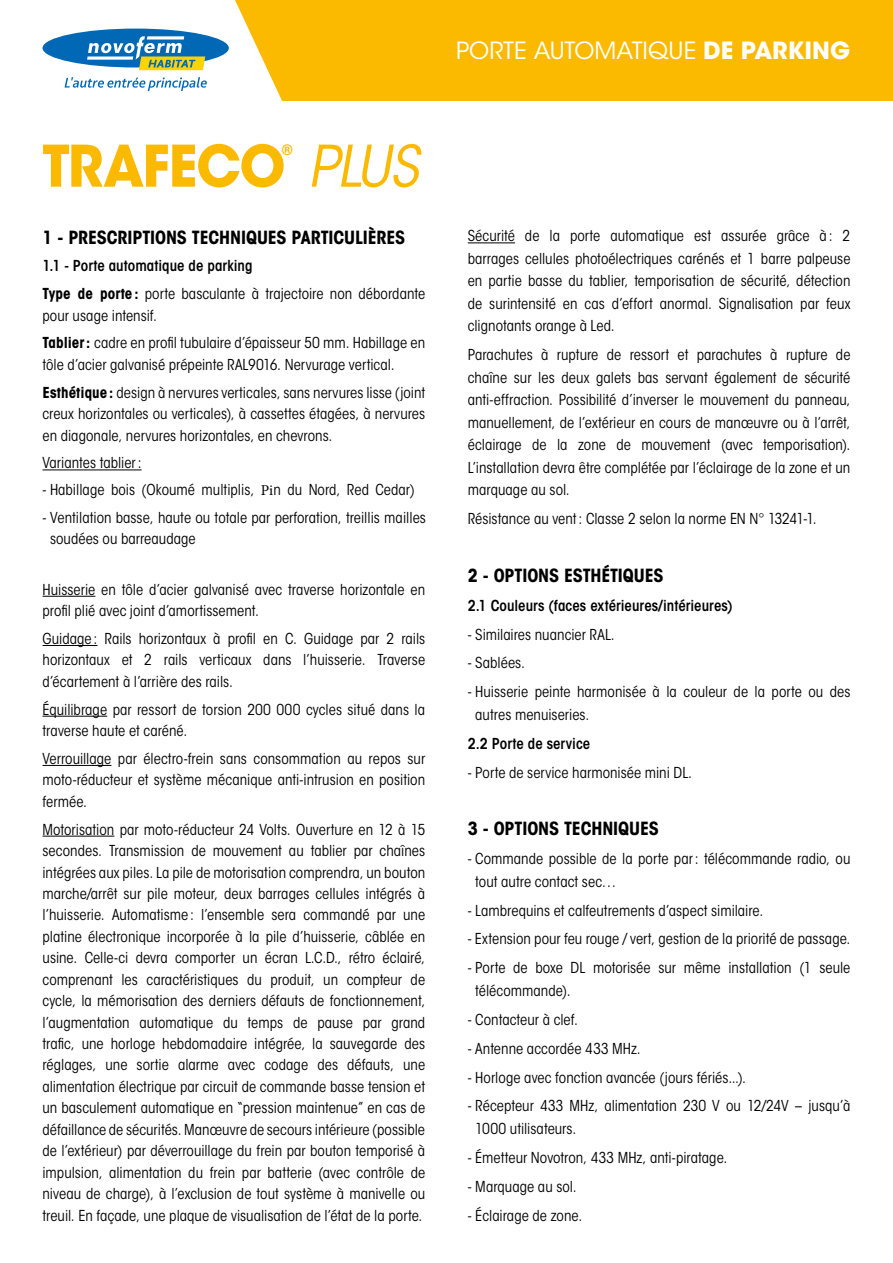
<style>
.page{position:relative;width:893px;height:1263px;background:#fff}
.page>*{position:absolute;margin:0;border:0;box-sizing:border-box;transform-origin:0 0}
.t1{font:700 56.85px "ITC Avant Garde Std";letter-spacing:-.025em;color:#fbb900;scale:.95 1}
.t2{font:23.55px "ITC Avant Garde Std";letter-spacing:-.005em;color:#fff}
.t3{font:700 condensed 18px "ITC Avant Garde Std";letter-spacing:-.01em;color:#000}
.t4{font:condensed 15px/21.5px "ITC Avant Garde Std";color:#000}
.t5{font:600 condensed 15px "ITC Avant Garde Std";letter-spacing:.005em;color:#000}
.t6{font:700 14.25px "ITC Avant Garde Std";color:#fbb900;scale:.95 1}
.s1{font-weight:700}
.s2{font-weight:400;font-style:italic}
.s3{font-weight:600}
.s4{font-family:"Minion Pro";font-stretch:normal}
</style>
<div class="page">
<hr style="left:43px;top:469px;width:99px;height:1px;background:#000">
<hr style="left:43px;top:596px;width:52px;height:1px;background:#000">
<hr style="left:43px;top:645px;width:55px;height:1px;background:#000">
<hr style="left:43px;top:716px;width:64px;height:1px;background:#000">
<hr style="left:43px;top:765px;width:68px;height:1px;background:#000">
<hr style="left:43px;top:836px;width:71px;height:1px;background:#000">
<hr style="left:468px;top:242px;width:47px;height:1px;background:#000">
<div style="left:235px;top:0;width:658px;height:101px;background:#fbb900"></div>
<div style="left:43px;top:29px;width:186px;height:38px;background:#0068b4;border-radius:50%"></div>
<svg style="left:87px;top:36px;width:118px;height:34px"></svg>
<svg style="left:65px;top:77px;width:142px;height:14px"></svg>
<h2 class="t2" style="left:456px;top:36px;width:396px">PORTE AUTOMATIQUE <span class="s1">DE PARKING</span></h2>
<h1 class="t1" style="left:43px;top:129px;width:397px">TRAFECO <span class="s2">PLUS</span></h1>
<p class="t6" style="left:282px;top:140px;width:13px">®</p>
<p class="t3" style="left:43px;top:226px;width:364px">1 - PRESCRIPTIONS TECHNIQUES PARTICULIÈRES</p>
<p class="t4" style="left:43px;top:252px;width:384px;line-height:27.8px"><span class="s3">1.1 - Porte automatique de parking<br></span><span class="s1">Type de porte:</span> porte basculante à trajectoire non débordante</p>
<p class="t4" style="left:43px;top:301px;width:384px;line-height:27.8px">pour usage intensif.<br><span class="s1">Tablier:</span> cadre en profil tubulaire d’épaisseur 50 mm. Habillage en</p>
<p class="t4" style="left:43px;top:351px;width:384px;line-height:27.8px">tôle d’acier galvanisé prépeinte RAL9016. Nervurage vertical.<br><span class="s1">Esthétique:</span> design à nervures verticales, sans nervures lisse (joint</p>
<p class="t4" style="left:43px;top:403px;width:384px">creux horizontales ou verticales), à cassettes étagées, à nervures en diagonale, nervures horizontales, en chevrons.</p>
<p class="t4" style="left:43px;top:452px;width:101px">Variantes tablier:</p>
<p class="t4" style="left:43px;top:479px;width:374px">- Habillage bois (Okoumé multiplis, <span class="s4">Pi</span>n du Nord, Red Cedar)</p>
<p class="t4" style="left:50px;top:507px;width:377px;text-indent:-8px">- Ventilation basse, haute ou totale par perforation, treillis mailles soudées ou barreaudage</p>
<p class="t4" style="left:43px;top:579px;width:384px">Huisserie en tôle d’acier galvanisé avec traverse horizontale en profil plié avec joint d’amortissement.</p>
<p class="t4" style="left:43px;top:628px;width:384px;text-align:justify">Guidage : Rails horizontaux à profil en C. Guidage par 2 rails horizontaux et 2 rails verticaux dans l’huisserie. Traverse d’écartement à l’arrière des rails.</p>
<p class="t4" style="left:43px;top:699px;width:384px">Équilibrage par ressort de torsion 200 000 cycles situé dans la traverse haute et caréné.</p>
<p class="t4" style="left:43px;top:748px;width:384px;text-align:justify">Verrouillage par électro-frein sans consommation au repos sur moto-réducteur et système mécanique anti-intrusion en position fermée.</p>
<p class="t4" style="left:43px;top:818px;width:384px;text-align:justify">Motorisation par moto-réducteur 24 Volts. Ouverture en 12 à 15 secondes. Transmission de mouvement au tablier par chaînes intégrées aux piles. La pile de motorisation comprendra, un bouton marche/arrêt sur pile moteur, deux barrages cellules intégrés à l’huisserie. Automatisme : l’ensemble sera commandé par une platine électronique incorporée à la pile d’huisserie, câblée en usine. Celle-ci devra comporter un écran L.C.D., rétro éclairé, comprenant les caractéristiques du produit, un compteur de cycle, la mémorisation des derniers défauts de fonctionnement, l’augmentation automatique du temps de pause par grand trafic, une horloge hebdomadaire intégrée, la sauvegarde des réglages, une sortie alarme avec codage des défauts, une alimentation électrique par circuit de commande basse tension et un basculement automatique en “pression maintenue” en cas de défaillance de sécurités. Manœuvre de secours intérieure (possible de l’extérieur) par déverrouillage du frein par bouton temporisé à impulsion, alimentation du frein par batterie (avec contrôle de niveau de charge), à l’exclusion de tout système à manivelle ou treuil. En façade, une plaque de visualisation de l’état de la porte.</p>
<p class="t4" style="left:468px;top:225px;width:384px;line-height:22.5px;text-align:justify">Sécurité de la porte automatique est assurée grâce à : 2 barrages cellules photoélectriques carénés et 1 barre palpeuse en partie basse du tablier, temporisation de sécurité, détection de surintensité en cas d’effort anormal. Signalisation par feux clignotants orange à Led.</p>
<p class="t4" style="left:468px;top:344px;width:384px;line-height:22.5px;text-align:justify">Parachutes à rupture de ressort et parachutes à rupture de chaîne sur les deux galets bas servant également de sécurité anti-effraction. Possibilité d’inverser le mouvement du panneau, manuellement, de l’extérieur en cours de manœuvre ou à l’arrêt, éclairage de la zone de mouvement (avec temporisation).<br>L’installation devra être complétée par l’éclairage de la zone et un marquage au sol.</p>
<p class="t4" style="left:468px;top:508px;width:350px">Résistance au vent: Classe 2 selon la norme EN N° 13241-1.</p>
<p class="t3" style="left:468px;top:564px;width:197px">2 - OPTIONS ESTHÉTIQUES</p>
<p class="t5" style="left:468px;top:596px;width:266px">2.1 Couleurs (faces extérieures/intérieures)</p>
<p class="t4" style="left:468px;top:623px;width:148px">- Similaires nuancier RAL.</p>
<p class="t4" style="left:468px;top:652px;width:59px">- Sablées.</p>
<p class="t4" style="left:475px;top:681px;width:377px;line-height:22.5px;text-indent:-8px">- Huisserie peinte harmonisée à la couleur de la porte ou des autres menuiseries.</p>
<p class="t5" style="left:468px;top:734px;width:124px">2.2 Porte de service</p>
<p class="t4" style="left:468px;top:761px;width:226px">- Porte de service harmonisée mini DL.</p>
<p class="t3" style="left:468px;top:817px;width:192px">3 - OPTIONS TECHNIQUES</p>
<p class="t4" style="left:475px;top:848px;width:377px;line-height:22.5px;text-indent:-8px">- Commande possible de la porte par: télécommande radio, ou tout autre contact sec…</p>
<p class="t4" style="left:468px;top:899px;width:297px">- Lambrequins et calfeutrements d’aspect similaire.</p>
<p class="t4" style="left:468px;top:928px;width:384px">- Extension pour feu rouge / vert, gestion de la priorité de passage.</p>
<p class="t4" style="left:475px;top:957px;width:377px;line-height:22.5px;text-indent:-8px">- Porte de boxe DL motorisée sur même installation (1 seule télécommande).</p>
<p class="t4" style="left:468px;top:1009px;width:112px">- Contacteur à clef.</p>
<p class="t4" style="left:468px;top:1037px;width:175px">- Antenne accordée 433 MHz.</p>
<p class="t4" style="left:468px;top:1066px;width:280px">- Horloge avec fonction avancée (jours fériés...).</p>
<p class="t4" style="left:475px;top:1095px;width:377px;line-height:22.5px;text-indent:-8px">- Récepteur 433 MHz, alimentation 230 V ou 12/24V – jusqu’à<br>1000 utilisateurs.</p>
<p class="t4" style="left:468px;top:1147px;width:261px">- Émetteur Novotron, 433 MHz, anti-piratage.</p>
<p class="t4" style="left:468px;top:1175px;width:110px">- Marquage au sol.</p>
<p class="t4" style="left:468px;top:1204px;width:116px">- Éclairage de zone.</p>
</div>
